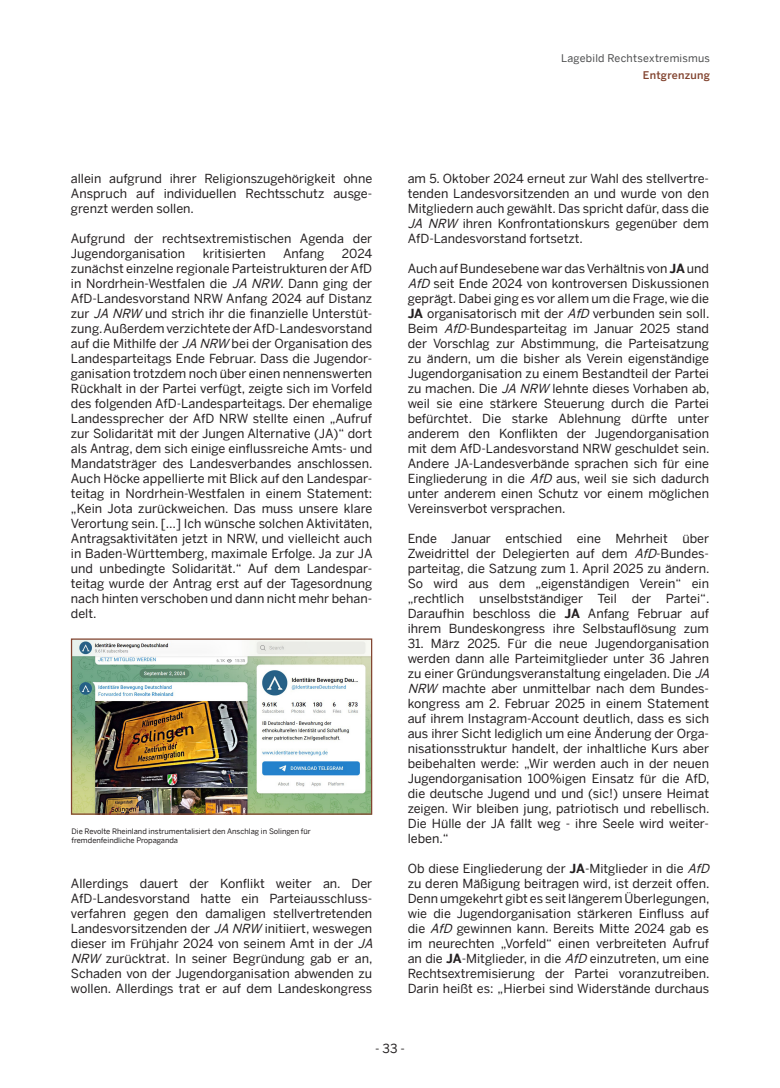
<style>
.page{position:relative;width:780px;height:1088px;background:#fff}
.page>*{position:absolute;margin:0;border:0;box-sizing:border-box;transform-origin:0 0}
.t1{font:12.5px/15px "Benton Sans";color:#231f20;text-align:justify}
.t2{font:10.62px "Benton Sans";letter-spacing:.02em;color:#4b4c4d}
.t3{font:500 10.62px "Benton Sans";letter-spacing:.02em;color:#824430}
.t4{font:7.5px/9px "Benton Sans";color:#231f20}
.s1{font-style:italic}
.s2{font-weight:700}
</style>
<div class="page">
<img style="left:73px;top:640px;width:297px;height:173px">
<div style="left:71px;top:638px;width:301px;height:177px;border:1px solid #824430"></div>
<p class="t2" style="left:561px;top:52px;width:150px">Lagebild Rechtsextremismus</p>
<p class="t3" style="left:643px;top:69px;width:68px">Entgrenzung</p>
<p class="t1" style="left:71px;top:171px;width:303px">allein aufgrund ihrer Religionszugehörigkeit ohne Anspruch auf individuellen Rechtsschutz ausge&shy;grenzt werden sollen.</p>
<p class="t1" style="left:71px;top:231px;width:303px">Aufgrund der rechtsextremistischen Agenda der<br>Jugendorganisation</p>
<p class="t1" style="left:71px;top:246px;width:303px;text-indent:271px">2024 zunächst einzelne regionale Parteistrukturen der AfD in Nordrhein-Westfalen die <span class="s1">JA NRW</span>. Dann ging der AfD-Landesvorstand NRW Anfang 2024 auf Distanz zur <span class="s1">JA NRW</span> und strich ihr die finanzielle Unterstüt&shy;zung. Außerdem verzichtete der AfD-Landesvorstand auf die Mithilfe der <span class="s1">JA NRW</span> bei der Organisation des Landesparteitags Ende Februar. Dass die Jugendor&shy;ganisation trotzdem noch über einen nennenswerten Rückhalt in der Partei verfügt, zeigte sich im Vorfeld des folgenden AfD-Landesparteitags. Der ehemalige Landessprecher der AfD NRW stellte einen „Aufruf zur Solidarität mit der Jungen Alternative (JA)“ dort als Antrag, dem sich einige einflussreiche Amts- und Mandatsträger des Landesverbandes anschlossen.<br>Auch Höcke appellierte mit Blick auf den Landespar&shy;teitag in Nordrhein-Westfalen in einem Statement: „Kein Jota zurückweichen. Das muss unsere klare Verortung sein. […] Ich wünsche solchen Aktivitäten, Antragsaktivitäten jetzt in NRW, und vielleicht auch in Baden-Württemberg, maximale Erfolge. Ja zur JA und unbedingte Solidarität.“ Auf dem Landespar&shy;teitag wurde der Antrag erst auf der Tagesordnung nach hinten verschoben und dann nicht mehr behan&shy;delt.</p>
<p class="t1" style="left:203px;top:246px;width:65px">kritisierten</p>
<p class="t1" style="left:283px;top:246px;width:43px">Anfang</p>
<p class="t4" style="left:71px;top:827px;width:241px">Die Revolte Rheinland instrumentalisiert den Anschlag in Solingen für fremdenfeindliche Propaganda</p>
<p class="t1" style="left:71px;top:876px;width:307px;text-align:left">Allerdings dauert der Konflikt weiter an. Der AfD-Landesvorstand hatte ein Parteiausschluss&shy;verfahren gegen den damaligen stellvertretenden Landesvorsitzenden der <span class="s1">JA NRW</span> initiiert, weswegen dieser im Frühjahr 2024 von seinem Amt in der <span class="s1">JA NRW</span> zurücktrat. In seiner Begründung gab er an, Schaden von der Jugendorganisation abwenden zu wollen. Allerdings trat er auf dem Landeskongress</p>
<p class="t1" style="left:407px;top:171px;width:303px">am 5. Oktober 2024 erneut zur Wahl des stellvertre&shy;tenden Landesvorsitzenden an und wurde von den Mitgliedern auch gewählt. Das spricht dafür, dass die <span class="s1">JA NRW</span> ihren Konfrontationskurs gegenüber dem AfD-Landesvorstand fortsetzt.</p>
<p class="t1" style="left:407px;top:261px;width:303px">Auch auf Bundesebene war das Verhältnis von <span class="s2">JA</span> und <span class="s1">AfD</span> seit Ende 2024 von kontroversen Diskussionen geprägt. Dabei ging es vor allem um die Frage, wie die <span class="s2">JA</span> organisatorisch mit der <span class="s1">AfD</span> verbunden sein soll.<br>Beim <span class="s1">AfD</span>-Bundesparteitag im Januar 2025 stand der Vorschlag zur Abstimmung, die Parteisatzung zu ändern, um die bisher als Verein eigenständige Jugendorganisation zu einem Bestandteil der Partei zu machen. Die <span class="s1">JA NRW</span> lehnte dieses Vorhaben ab, weil sie eine stärkere Steuerung durch die Partei befürchtet. Die starke Ablehnung dürfte unter anderem den Konflikten der Jugendorganisation mit dem AfD-Landesvorstand NRW geschuldet sein.<br>Andere JA-Landesverbände sprachen sich für eine Eingliederung in die <span class="s1">AfD</span> aus, weil sie sich dadurch unter anderem einen Schutz vor einem möglichen Vereinsverbot versprachen.</p>
<p class="t1" style="left:407px;top:531px;width:303px">Ende Januar entschied eine Mehrheit über Zweidrittel der Delegierten auf dem <span class="s1">AfD</span>-Bundes&shy;parteitag, die Satzung zum 1. April 2025 zu ändern.<br>So wird aus dem „eigenständigen Verein“ ein „rechtlich unselbstständiger Teil der Partei“.<br>Daraufhin beschloss die <span class="s2">JA</span> Anfang Februar auf ihrem Bundeskongress ihre Selbstauflösung zum</p>
<p class="t1" style="left:407px;top:636px;width:307px;text-align:left">31. März 2025. Für die neue Jugendorganisation werden dann alle Parteimitglieder unter 36 Jahren zu einer Gründungsveranstaltung eingeladen. Die <span class="s1">JA NRW</span> machte aber unmittelbar nach dem Bundes&shy;kongress am 2. Februar 2025 in einem Statement auf ihrem Instagram-Account deutlich, dass es sich aus ihrer Sicht lediglich um eine Änderung der Orga&shy;nisationsstruktur handelt, der inhaltliche Kurs aber beibehalten werde: „Wir werden auch in der neuen Jugendorganisation 100%igen Einsatz für die AfD, die deutsche Jugend und und (sic!) unsere Heimat zeigen. Wir bleiben jung, patriotisch und rebellisch.<br>Die Hülle der JA fällt weg - ihre Seele wird weiter&shy;leben.“</p>
<p class="t1" style="left:407px;top:861px;width:306px;text-align:left">Ob diese Eingliederung der <span class="s2">JA</span>-Mitglieder in die <span class="s1">AfD </span>zu deren Mäßigung beitragen wird, ist derzeit offen.<br>Denn umgekehrt gibt es seit längerem Überlegungen, wie die Jugendorganisation stärkeren Einfluss auf die <span class="s1">AfD</span> gewinnen kann. Bereits Mitte 2024 gab es im neurechten „Vorfeld“ einen verbreiteten Aufruf an die <span class="s2">JA</span>-Mitglieder, in die <span class="s1">AfD</span> einzutreten, um eine Rechtsextremisierung der Partei voranzutreiben.<br>Darin heißt es: „Hierbei sind Widerstände durchaus</p>
<p class="t1" style="left:375px;top:1041px;width:31px">- 33 -</p>
</div>
